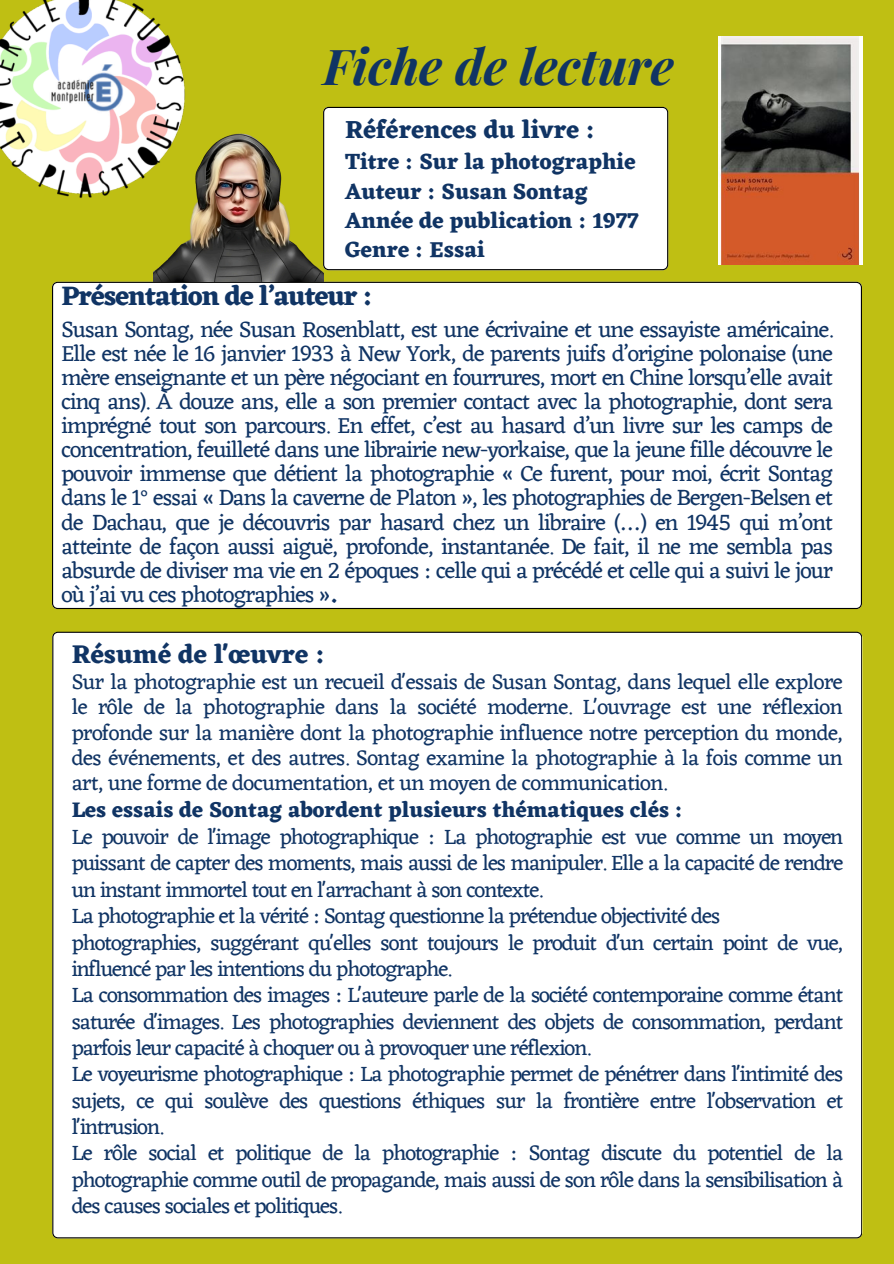
<style>
.page{position:relative;width:894px;height:1264px;background:#fff}
.page>*{position:absolute;margin:0;border:0;box-sizing:border-box;transform-origin:0 0}
.t1{font:italic 700 49.5px "Playfair Display";color:#103464}
.t2{font:700 27.6px "Eczar";letter-spacing:-.04em;color:#103464}
.t3{font:700 26.55px "Eczar";color:#103464}
.t4{font:700 25.5px "Eczar";color:#103464}
.t5{font:23.1px/24px "Eczar";letter-spacing:-.04em;color:#103464;text-align:justify}
.t6{font:700 22.5px/29.2px "Eczar";color:#103464}
.t7{font:22.05px/26.4px "Eczar";letter-spacing:-.045em;color:#103464;text-align:justify}
.t8{font:700 22.05px "Eczar";color:#103464}
.s1{font-weight:700}
</style>
<div class="page">
<div style="left:0;top:0;width:893px;height:1263px;background:#bfbf13"></div>
<div style="left:323px;top:107px;width:345px;height:163px;background:#fff"></div>
<div style="left:52px;top:631px;width:809px;height:607px;background:#fff"></div>
<img style="left:718px;top:36px;width:144px;height:229px">
<div style="left:52px;top:282px;width:809px;height:327px;background:#fff"></div>
<img style="left:0;top:0;width:185px;height:198px">
<img style="left:153px;top:134px;width:170px;height:147px">
<p class="t1" style="left:323px;top:31px;width:352px">Fiche de lecture</p>
<p class="t4" style="left:345px;top:114px;width:251px">Références du livre :</p>
<p class="t6" style="left:345px;top:147px;width:295px">Titre : Sur la photographie<br>Auteur : Susan Sontag<br>Année de publication : 1977<br>Genre : Essai</p>
<h1 class="t2" style="left:61px;top:279px;width:313px">Présentation de l’auteur :</h1>
<p class="t5" style="left:61px;top:317px;width:772px">Susan Sontag, née Susan Rosenblatt, est une écrivaine et une essayiste américaine.<br>Elle est née le 16 janvier 1933 à New York, de parents juifs d’origine polonaise (une mère enseignante et un père négociant en fourrures, mort en Chine lorsqu’elle avait cinq ans). À douze ans, elle a son premier contact avec la photographie, dont sera imprégné tout son parcours. En effet, c’est au hasard d’un livre sur les camps de concentration, feuilleté dans une librairie new-yorkaise, que la jeune fille découvre le pouvoir immense que détient la photographie « Ce furent, pour moi, écrit Sontag dans le 1° essai « Dans la caverne de Platon », les photographies de Bergen-Belsen et de Dachau, que je découvris par hasard chez un libraire (…) en 1945 qui m’ont atteinte de façon aussi aiguë, profonde, instantanée. De fait, il ne me sembla pas absurde de diviser ma vie en 2 époques : celle qui a précédé et celle qui a suivi le jour où j’ai vu ces photographies »<span class="s1">.</span></p>
<h3 class="t3" style="left:72px;top:638px;width:255px">Résumé de l'œuvre :</h3>
<h2 class="t7" style="left:72px;top:668px;width:772px;line-height:25.3px">Sur la photographie est un recueil d'essais de Susan Sontag, dans lequel elle explore le rôle de la photographie dans la société moderne. L'ouvrage est une réflexion profonde sur la manière dont la photographie influence notre perception du monde, des événements, et des autres. Sontag examine la photographie à la fois comme un art, une forme de documentation, et un moyen de communication.</h2>
<p class="t8" style="left:72px;top:796px;width:612px">Les essais de Sontag abordent plusieurs thématiques clés :</p>
<p class="t7" style="left:72px;top:823px;width:772px">Le pouvoir de l'image photographique : La photographie est vue comme un moyen puissant de capter des moments, mais aussi de les manipuler. Elle a la capacité de rendre un instant immortel tout en l'arrachant à son contexte.</p>
<p class="t7" style="left:72px;top:902px;width:650px">La photographie et la vérité : Sontag questionne la prétendue objectivité des</p>
<p class="t7" style="left:72px;top:928px;width:772px">photographies, suggérant qu'elles sont toujours le produit d'un certain point de vue, influencé par les intentions du photographe.</p>
<p class="t7" style="left:72px;top:981px;width:772px">La consommation des images : L'auteure parle de la société contemporaine comme étant saturée d'images. Les photographies deviennent des objets de consommation, perdant parfois leur capacité à choquer ou à provoquer une réflexion.</p>
<p class="t7" style="left:72px;top:1060px;width:772px">Le voyeurisme photographique : La photographie permet de pénétrer dans l'intimité des sujets, ce qui soulève des questions éthiques sur la frontière entre l'observation et l'intrusion.</p>
<p class="t7" style="left:72px;top:1139px;width:772px">Le rôle social et politique de la photographie : Sontag discute du potentiel de la photographie comme outil de propagande, mais aussi de son rôle dans la sensibilisation à des causes sociales et politiques.</p>
</div>
